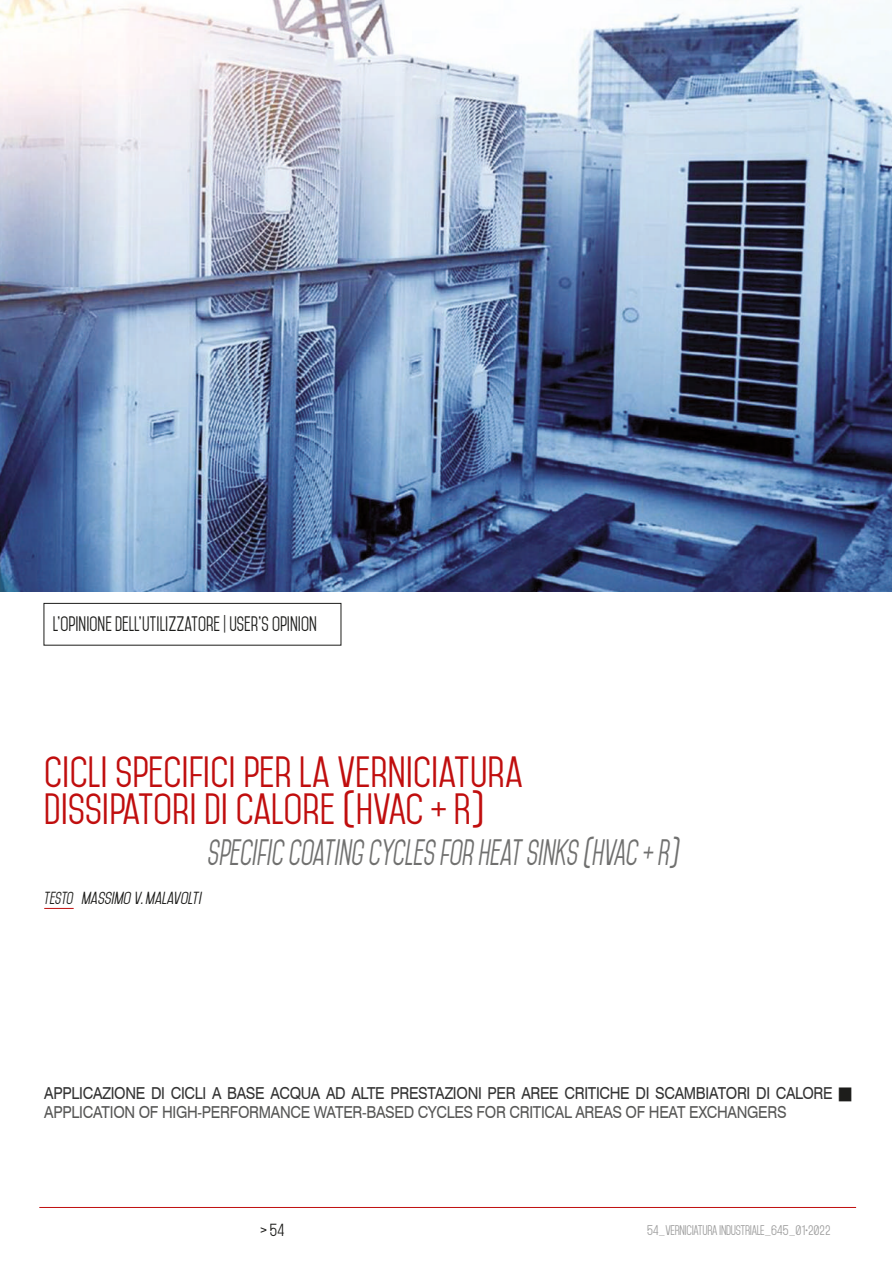
<style>
.page{position:relative;width:892px;height:1263px;background:#fff}
.page>*{position:absolute;margin:0;border:0;box-sizing:border-box;transform-origin:0 0}
.t1{font:37.5px/37.5px "Mohave";color:#c00e0e}
.t2{font:italic 31.5px "Mohave";color:#70706f;scale:.8 1}
.t3{font:18px "Mohave";color:#1d1d1b;scale:.9 1}
.t4{font:16.5px/19.5px "Swiss 721 BT";letter-spacing:-.02em;color:#333;scale:.9 1}
.t5{font:italic 15px "Mohave";color:#1d1d1b;scale:.9 1}
.t6{font:15px "Mohave";color:#1d1d1b}
.t7{font:12px "Mohave";letter-spacing:-.03em;color:#9d9d9d}
.s1{color:#1d1d1b}
.s2{color:#575756}
</style>
<div class="page">
<hr style="left:39px;top:1206px;width:817px;height:1px;background:#c00e0e">
<div style="left:44px;top:603px;width:297px;height:42px;border:1px solid #1d1d1b"></div>
<hr style="left:44px;top:908px;width:30px;height:1px;background:#c00e0e">
<img style="left:0;top:0;width:892px;height:591px">
<p class="t3" style="left:53px;top:612px;width:295px">L'OPINIONE DELL'UTILIZZATORE | USER'S OPINION</p>
<h1 class="t1" style="left:44px;top:753px;width:480px">CICLI SPECIFICI PER LA VERNICIATURA<br>DISSIPATORI DI CALORE (HVAC + R)</h1>
<h2 class="t2" style="left:209px;top:832px;width:590px">SPECIFIC COATING CYCLES FOR HEAT SINKS (HVAC + R)</h2>
<p class="t5" style="left:44px;top:888px;width:177px">TESTO MASSIMO V. MALAVOLTI</p>
<p class="t4" style="left:44px;top:1083px;width:898px">APPLICAZIONE DI CICLI A BASE ACQUA AD ALTE PRESTAZIONI PER AREE CRITICHE DI SCAMBIATORI DI CALORE <span class="s1">■<br></span><span class="s2">APPLICATION OF HIGH-PERFORMANCE WATER-BASED CYCLES FOR CRITICAL AREAS OF HEAT EXCHANGERS</span></p>
<p class="t6" style="left:260px;top:1220px;width:25px">&gt; 54</p>
<p class="t7" style="left:647px;top:1222px;width:185px">54_VERNICIATURA INDUSTRIALE_645_01•2022</p>
</div>
